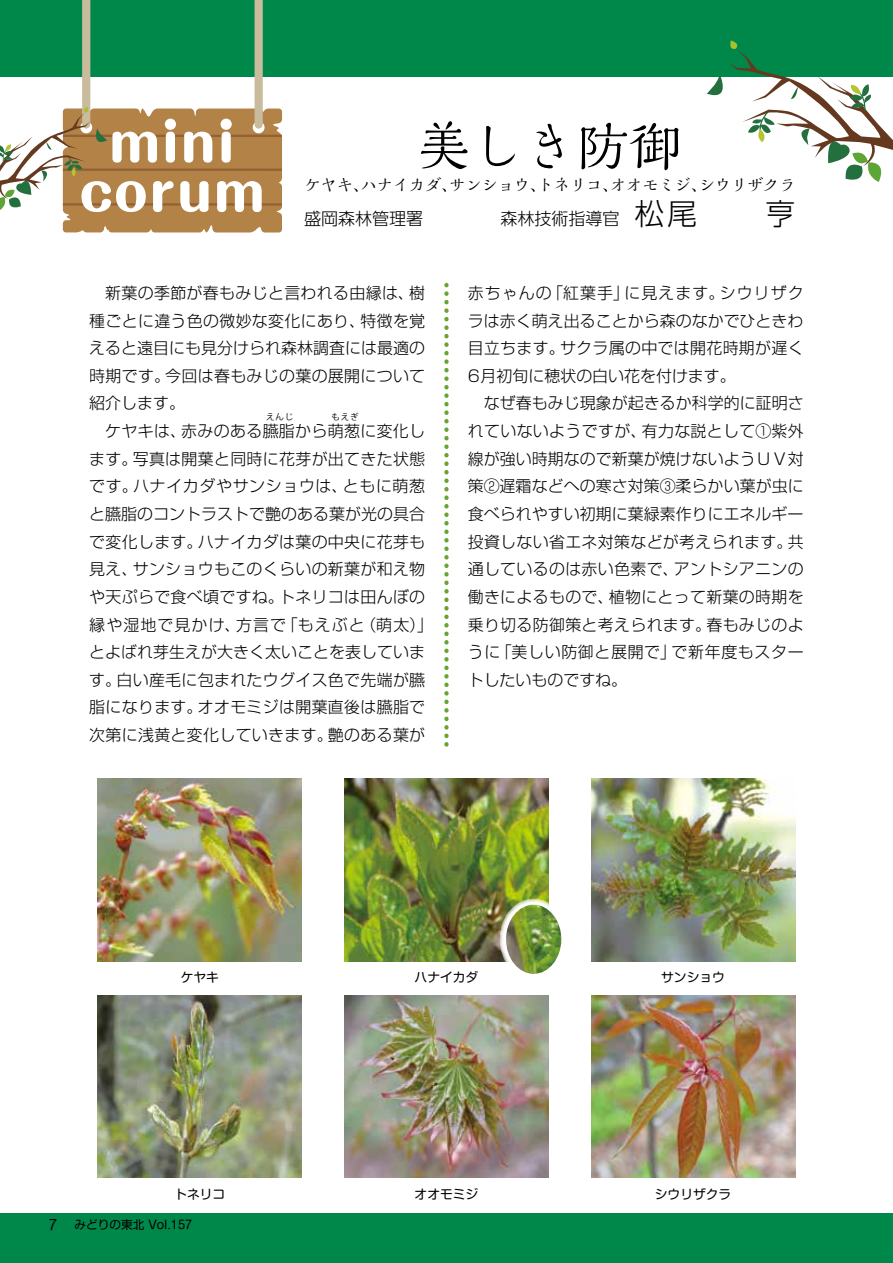
<style>
.page{position:relative;width:893px;height:1263px;background:#00884b}
.page>*{position:absolute;margin:0;border:0;box-sizing:border-box;transform-origin:0 0}
.t1{font:53.1px "Kaimin So Std";color:#000}
.t2{font:800 52.8px/49.5px "Maru Fo Pro";color:#fff;text-align:center}
.t3{font:300 29.7px "UD Shin Go NT Pro";color:#000}
.t4{font:16.95px "Kaimin So Std";letter-spacing:-.05em;color:#000}
.t5{font:300 16.95px "UD Shin Go NT Pro";color:#000}
.t6{font:300 15.9px/27.6px "Shin Go Pro";letter-spacing:.02em;color:#000}
.t7{font:300 15.9px/27.6px "Shin Go Pro";color:#000}
.t8{font:300 15.9px "Shin Go Pro";letter-spacing:.04em;color:#000}
.t9{font:300 15.9px "Shin Go Pro";letter-spacing:.07em;color:#000}
.t10{font:13.8px "Shin M Go Pro";color:#000}
.t11{font:12.75px "Shin M Go Pro";color:#000}
.t12{font:11.7px "Shin M Go Pro";color:#000}
.t13{font:8.55px "Koz Go Pro";letter-spacing:.1em;color:#000}
</style>
<div class="page">
<div style="left:0;top:77px;width:893px;height:1135px;background:#fff"></div>
<svg style="left:444px;top:285px;width:5px;height:462px"></svg>
<img style="left:98px;top:778px;width:204px;height:183px">
<img style="left:591px;top:778px;width:204px;height:183px">
<img style="left:344px;top:778px;width:205px;height:183px">
<img style="left:98px;top:995px;width:204px;height:183px">
<img style="left:591px;top:995px;width:204px;height:183px">
<img style="left:344px;top:995px;width:205px;height:183px">
<div style="left:500px;top:898px;width:68px;height:82px;border:13px solid #fff;border-radius:50%"></div>
<img style="left:506px;top:905px;width:55px;height:69px">
<div style="left:82px;top:0;width:8px;height:125px;background:#c9bc9c"></div>
<div style="left:255px;top:0;width:8px;height:125px;background:#c9bc9c"></div>
<svg style="left:707px;top:41px;width:186px;height:141px"></svg>
<svg style="left:0;top:107px;width:282px;height:125px"></svg>
<hr style="left:892px;top:0;width:1px;height:55px;background:#218f97">
<h2 class="t2" style="left:79px;top:111px;width:188px">mini corum</h2>
<h1 class="t1" style="left:417px;top:109px;width:267px">美しき防御</h1>
<p class="t4" style="left:304px;top:173px;width:493px">ケヤキハナイカダサンショウトネリコオオモミジシウリザクラ</p>
<p class="t4" style="left:352px;top:173px;width:19px">、</p>
<p class="t4" style="left:690px;top:173px;width:19px">、</p>
<p class="t4" style="left:441px;top:173px;width:19px">、</p>
<p class="t4" style="left:529px;top:173px;width:19px">、</p>
<p class="t4" style="left:602px;top:173px;width:19px">、</p>
<p class="t5" style="left:304px;top:205px;width:121px">盛岡森林管理署</p>
<p class="t5" style="left:500px;top:205px;width:121px">森林技術指導官</p>
<h3 class="t3" style="left:634px;top:190px;width:162px">松尾　　亨</h3>
<p class="t6" style="left:360px;top:277px;width:66px;text-indent:-271px">　新葉の季節が春もみじと言われる由縁は、特徴を覚</p>
<p class="t6" style="left:409px;top:277px;width:17px">樹</p>
<p class="t6" style="left:89px;top:305px;width:277px">種ごとに違う色の微妙な変化にあり、</p>
<p class="t6" style="left:89px;top:332px;width:337px">えると遠目にも見分けられ森林調査には最適の</p>
<p class="t6" style="left:165px;top:360px;width:261px">今回は春もみじの葉の展開について</p>
<p class="t6" style="left:89px;top:360px;width:82px">時期です。</p>
<p class="t6" style="left:89px;top:388px;width:97px">紹介します。</p>
<p class="t13" style="left:331px;top:411px;width:29px">もえぎ</p>
<p class="t13" style="left:266px;top:411px;width:29px">えんじ</p>
<p class="t6" style="left:181px;top:415px;width:245px">赤みのある臙脂から萌葱に変化し</p>
<p class="t6" style="left:133px;top:415px;width:294px;text-indent:-43px">　ケヤキは、<br>写真は開葉と同時に花芽が出てきた状態</p>
<p class="t6" style="left:89px;top:443px;width:50px">ます。</p>
<p class="t8" style="left:133px;top:473px;width:216px">ハナイカダやサンショウは、</p>
<p class="t6" style="left:343px;top:471px;width:84px">ともに萌葱</p>
<p class="t6" style="left:89px;top:471px;width:50px">です。</p>
<p class="t6" style="left:89px;top:498px;width:337px">と臙脂のコントラストで艶のある葉が光の具合</p>
<p class="t6" style="left:198px;top:526px;width:229px">ハナイカダは葉の中央に花芽も</p>
<p class="t6" style="left:133px;top:526px;width:294px;text-indent:-43px">で変化します。<br>サンショウもこのくらいの新葉が和え物</p>
<p class="t6" style="left:89px;top:553px;width:50px">見え、</p>
<p class="t6" style="left:89px;top:581px;width:196px">や天ぷらで食べ頃ですね。</p>
<p class="t6" style="left:279px;top:581px;width:148px">トネリコは田んぼの</p>
<p class="t6" style="left:282px;top:609px;width:85px">「もえぶと</p>
<p class="t6" style="left:360px;top:609px;width:74px">（萌太「(</p>
<p class="t9" style="left:89px;top:611px;width:153px">縁や湿地で見かけ、</p>
<p class="t6" style="left:89px;top:636px;width:337px">とよばれ芽生えが大きく太いことを表していま</p>
<p class="t6" style="left:116px;top:664px;width:310px">白い産毛に包まれたウグイス色で先端が臙</p>
<p class="t6" style="left:236px;top:609px;width:52px">方言で</p>
<p class="t6" style="left:89px;top:664px;width:33px">す。</p>
<p class="t6" style="left:198px;top:692px;width:229px">オオモミジは開葉直後は臙脂で</p>
<p class="t6" style="left:89px;top:692px;width:115px">脂になります。</p>
<p class="t6" style="left:328px;top:719px;width:99px">艶のある葉が</p>
<p class="t6" style="left:89px;top:719px;width:245px">次第に浅黄と変化していきます。</p>
<p class="t6" style="left:720px;top:277px;width:85px">シウリザク</p>
<p class="t6" style="left:547px;top:277px;width:83px">「紅葉手」</p>
<p class="t6" style="left:468px;top:277px;width:85px">赤ちゃんの</p>
<p class="t6" style="left:468px;top:305px;width:337px">ラは赤く萌え出ることから森のなかでひときわ</p>
<p class="t6" style="left:560px;top:332px;width:245px">サクラ属の中では開花時期が遅く</p>
<p class="t6" style="left:624px;top:277px;width:101px">に見えます。</p>
<p class="t6" style="left:468px;top:332px;width:98px">目立ちます。</p>
<p class="t7" style="left:468px;top:360px;width:270px">6月初旬に穂状の白い花を付けます。</p>
<p class="t6" style="left:468px;top:388px;width:337px">　なぜ春もみじ現象が起きるか科学的に証明さ</p>
<p class="t6" style="left:642px;top:415px;width:163px">有力な説として①紫外</p>
<p class="t6" style="left:468px;top:415px;width:180px">れていないようですが、</p>
<p class="t6" style="left:468px;top:443px;width:337px">線が強い時期なので新葉が焼けないようＵＶ対</p>
<p class="t6" style="left:468px;top:471px;width:337px">策②遅霜などへの寒さ対策③柔らかい葉が虫に</p>
<p class="t6" style="left:468px;top:498px;width:337px">食べられやすい初期に葉緑素作りにエネルギー</p>
<p class="t6" style="left:788px;top:526px;width:17px">共</p>
<p class="t6" style="left:674px;top:526px;width:131px;text-indent:-206px">投資しない省エネ対策などが考えられます。アントシアニンの</p>
<p class="t6" style="left:609px;top:553px;width:196px;text-indent:-141px">通しているのは赤い色素で、<br>植物にとって新葉の時期を</p>
<p class="t6" style="left:468px;top:581px;width:147px">働きによるもので、</p>
<p class="t6" style="left:672px;top:609px;width:134px;text-indent:-204px">乗り切る防御策と考えられます。<br>で新年度もスター</p>
<p class="t6" style="left:706px;top:609px;width:99px">春もみじのよ</p>
<p class="t8" style="left:496px;top:639px;width:182px">「美しい防御と展開で」</p>
<p class="t7" style="left:468px;top:636px;width:161px">うに<br>トしたいものですね。</p>
<p class="t11" style="left:181px;top:967px;width:40px">ケヤキ</p>
<p class="t10" style="left:49px;top:1213px;width:10px">7</p>
<p class="t11" style="left:174px;top:1184px;width:53px">トネリコ</p>
<p class="t12" style="left:74px;top:1215px;width:120px">みどりの東北 Vol.157</p>
<p class="t11" style="left:415px;top:967px;width:65px">ハナイカダ</p>
<p class="t11" style="left:415px;top:1184px;width:65px">オオモミジ</p>
<p class="t11" style="left:661px;top:967px;width:65px">サンショウ</p>
<p class="t11" style="left:655px;top:1184px;width:78px">シウリザクラ</p>
</div>
